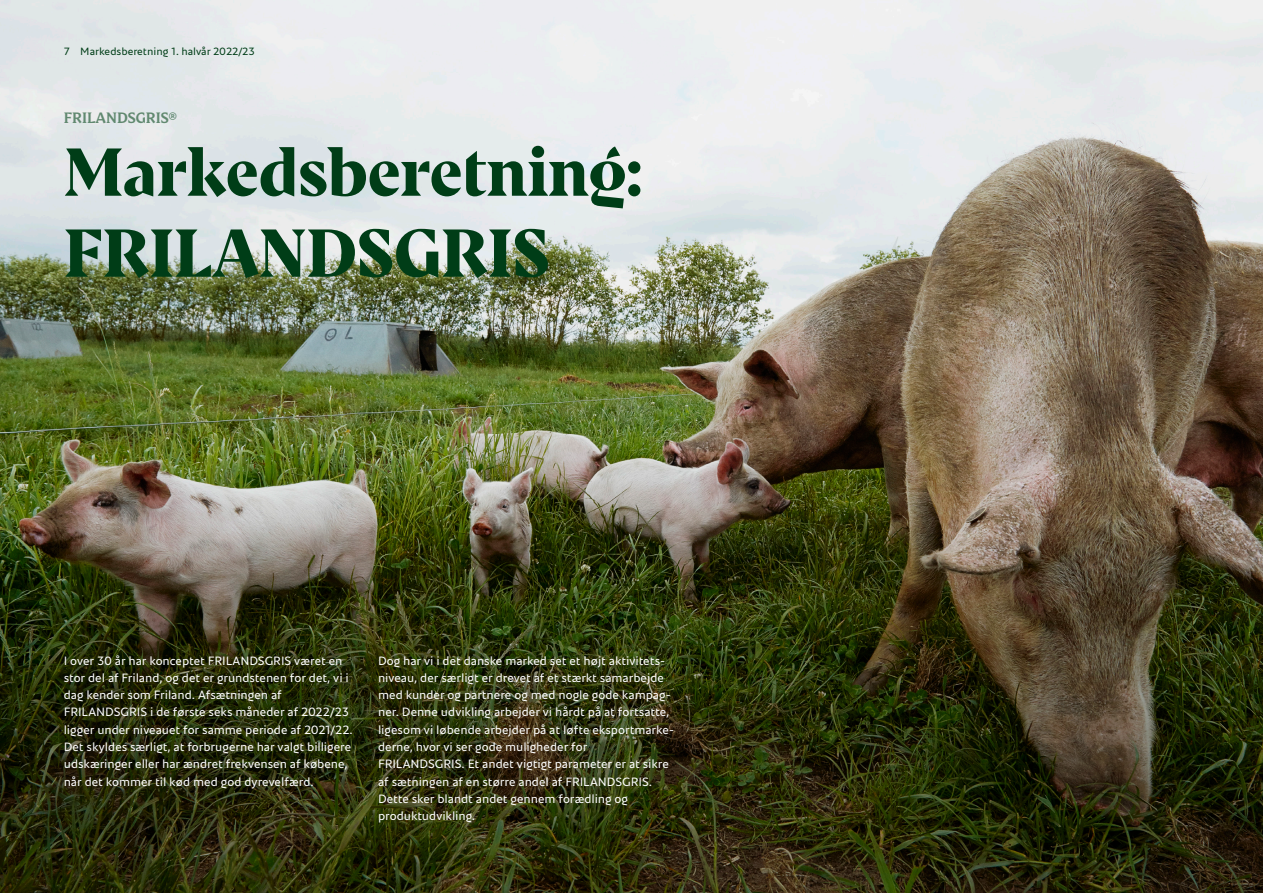
<style>
.page{position:relative;width:1263px;height:893px;background:#fff}
.page>*{position:absolute;margin:0;border:0;box-sizing:border-box;transform-origin:0 0}
.Overskrift_45_50{font:700 67.5px "Danish Crown Display";color:#003d17}
.Titel_10_12{font:700 15px "Danish Crown Text";color:#618970}
.Brød_8_11_5{font:12px/17.2px "Danish Crown Sans";letter-spacing:-.005em;color:#fff}
.t1{font:10.5px "Danish Crown Sans";color:#003d17}
</style>
<div class="page">
<img style="left:0;top:0;width:1263px;height:527px">
<img style="left:0;top:527px;width:1263px;height:366px">
<p class="t1" style="left:64px;top:45px;width:192px">7 Markedsberetning 1. halvår 2022/23</p>
<p class="Titel_10_12" style="left:64px;top:109px;width:115px">FRILANDSGRIS®</p>
<p class="Overskrift_45_50" style="left:64px;top:129px;width:580px">Markedsberetning:</p>
<p class="Overskrift_45_50" style="left:64px;top:210px;width:487px">FRILANDSGRIS</p>
<p class="Brød_8_11_5" style="left:64px;top:651px;width:290px">I over 30 år har konceptet FRILANDSGRIS været en stor del af Friland, og det er grundstenen for det, vi i dag kender som Friland. Afsætningen af FRILANDSGRIS i de første seks måneder af 2022/23 ligger under niveauet for samme periode af 2021/22.<br>Det skyldes særligt, at forbrugerne har valgt billigere udskæringer eller har ændret frekvensen af købene, når det kommer til kød med god dyrevelfærd.</p>
<p class="Brød_8_11_5" style="left:378px;top:651px;width:298px">Dog har vi i det danske marked set et højt aktivitets&shy;niveau, der særligt er drevet af et stærkt samarbejde med kunder og partnere og med nogle gode kampag&shy;ner. Denne udvikling arbejder vi hårdt på at fortsatte, ligesom vi løbende arbejder på at løfte eksportmarke&shy;derne, hvor vi ser gode muligheder for FRILANDSGRIS. Et andet vigtigt parameter er at sikre af sætningen af en større andel af FRILANDSGRIS.<br>Dette sker blandt andet gennem forædling og produktudvikling.</p>
</div>
